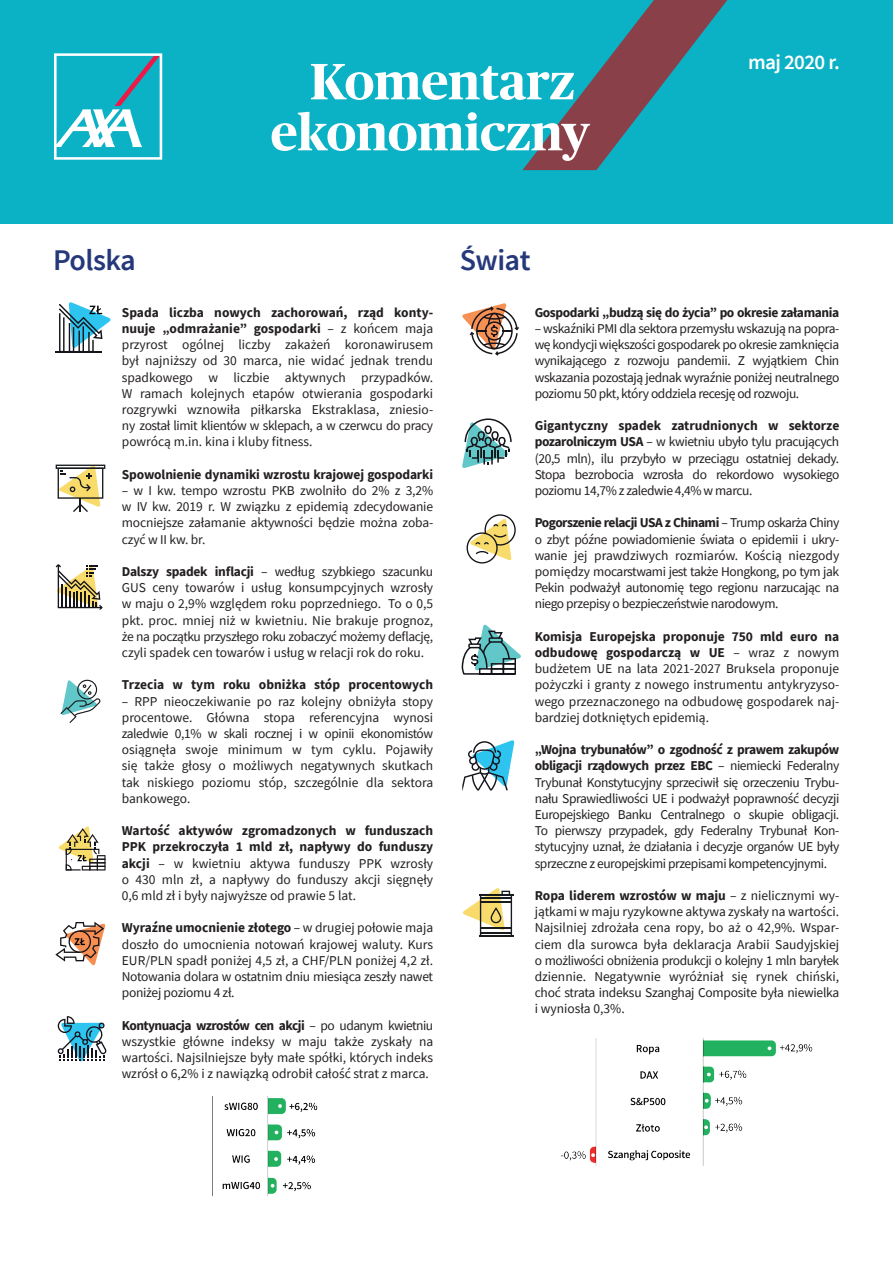
<style>
.page{position:relative;width:893px;height:1263px;background:#fff}
.page>*{position:absolute;margin:0;border:0;box-sizing:border-box;transform-origin:0 0}
.t1{font:700 51px/51px "Publico Headline";color:#fff;text-align:center}
.t2{font:600 30px "Source Sans Pro";letter-spacing:-.02em;color:#25387a}
.t3{font:600 21px "Source Sans Pro";letter-spacing:-.03em;color:#fff}
.t4{font:13.5px/16.2px "Source Sans Pro";letter-spacing:-.02em;color:#231f20;text-align:justify}
.t5{font:700 13.5px "Source Sans Pro";letter-spacing:-.01em;color:#231f20}
.t6{font:700 13.5px "Source Sans Pro";letter-spacing:-.03em;color:#231f20}
.s1{font-weight:700}
</style>
<div class="page">
<div style="left:0;top:0;width:893px;height:223px;background:#0bb1c5"></div>
<svg style="left:522px;top:0;width:205px;height:170px"></svg>
<svg style="left:54px;top:53px;width:108px;height:107px"></svg>
<hr style="left:55px;top:351px;width:47px;height:1px;background:#15141a">
<svg style="left:59px;top:302px;width:52px;height:49px"></svg>
<svg style="left:56px;top:465px;width:49px;height:4px"></svg>
<svg style="left:58px;top:466px;width:45px;height:46px"></svg>
<svg style="left:60px;top:680px;width:40px;height:43px"></svg>
<svg style="left:56px;top:564px;width:47px;height:45px"></svg>
<svg style="left:59px;top:826px;width:47px;height:44px"></svg>
<svg style="left:462px;top:418px;width:50px;height:50px"></svg>
<svg style="left:467px;top:514px;width:49px;height:49px"></svg>
<svg style="left:461px;top:624px;width:60px;height:51px"></svg>
<svg style="left:462px;top:740px;width:52px;height:51px"></svg>
<hr style="left:479px;top:894px;width:34px;height:1px;background:#171b1e">
<hr style="left:479px;top:936px;width:34px;height:1px;background:#171b1e">
<svg style="left:463px;top:888px;width:49px;height:48px"></svg>
<hr style="left:481px;top:901px;width:30px;height:1px;background:#171b1e">
<hr style="left:481px;top:928px;width:30px;height:1px;background:#171b1e">
<img style="left:212px;top:1096px;width:106px;height:101px">
<img style="left:561px;top:1038px;width:252px;height:128px">
<svg style="left:55px;top:922px;width:51px;height:44px"></svg>
<svg style="left:58px;top:1016px;width:49px;height:46px"></svg>
<svg style="left:462px;top:303px;width:57px;height:53px"></svg>
<h1 class="t1" style="left:271px;top:53px;width:321px">Komentarz ekonomiczny</h1>
<h3 class="t3" style="left:748px;top:49px;width:93px">maj 2020 r.</h3>
<h2 class="t2" style="left:53px;top:241px;width:84px">Polska</h2>
<h2 class="t2" style="left:460px;top:241px;width:72px">Świat</h2>
<p class="t4" style="left:122px;top:304px;width:313px"><span class="s1">Spada liczba nowych zachorowań, rząd konty&shy;nuuje „odmrażanie” gospodarki</span> – z końcem maja przyrost ogólnej liczby zakażeń koronawirusem był najniższy od 30 marca, nie widać jednak trendu spadkowego w liczbie aktywnych przypadków.<br>W ramach kolejnych etapów otwierania gospodarki rozgrywki wznowiła piłkarska Ekstraklasa, zniesio&shy;ny został limit klientów w sklepach, a w czerwcu do pracy powrócą m.in. kina i kluby fitness.</p>
<p class="t5" style="left:122px;top:465px;width:313px">Spowolnienie dynamiki wzrostu krajowej gospodarki</p>
<p class="t4" style="left:122px;top:482px;width:313px">– w I kw. tempo wzrostu PKB zwolniło do 2% z 3,2% w IV kw. 2019 r. W związku z epidemią zdecydowanie mocniejsze załamanie aktywności będzie można zoba&shy;czyć w II kw. br.</p>
<p class="t4" style="left:122px;top:563px;width:313px"><span class="s1">Dalszy spadek inflacji</span> – według szybkiego szacunku GUS ceny towarów i usług konsumpcyjnych wzrosły w maju o 2,9% względem roku poprzedniego. To o 0,5 pkt. proc. mniej niż w kwietniu. Nie brakuje prognoz, że na początku przyszłego roku zobaczyć możemy deflację, czyli spadek cen towarów i usług w relacji rok do roku.</p>
<p class="t5" style="left:122px;top:676px;width:313px">Trzecia w tym roku obniżka stóp procentowych</p>
<p class="t4" style="left:122px;top:693px;width:313px">– RPP nieoczekiwanie po raz kolejny obniżyła stopy procentowe. Główna stopa referencyjna wynosi zaledwie 0,1% w skali rocznej i w opinii ekonomistów osiągnęła swoje minimum w tym cyklu. Pojawiły się także głosy o możliwych negatywnych skutkach tak niskiego poziomu stóp, szczególnie dla sektora bankowego.</p>
<p class="t4" style="left:122px;top:822px;width:313px"><span class="s1">Wartość aktywów zgromadzonych w funduszach PPK przekroczyła 1 mld zł, napływy do funduszy akcji</span> – w kwietniu aktywa funduszy PPK wzrosły o 430 mln zł, a napływy do funduszy akcji sięgnęły 0,6 mld zł i były najwyższe od prawie 5 lat.</p>
<p class="t4" style="left:122px;top:920px;width:313px"><span class="s1">Wyraźne umocnienie złotego</span> – w drugiej połowie maja doszło do umocnienia notowań krajowej waluty. Kurs EUR/PLN spadł poniżej 4,5 zł, a CHF/PLN poniżej 4,2 zł.<br>Notowania dolara w ostatnim dniu miesiąca zeszły nawet poniżej poziomu 4 zł.</p>
<p class="t4" style="left:122px;top:1017px;width:313px"><span class="s1">Kontynuacja wzrostów cen akcji</span> – po udanym kwietniu wszystkie główne indeksy w maju także zyskały na wartości. Najsilniejsze były małe spółki, których indeks wzrósł o 6,2% i z nawiązką odrobił całość strat z marca.</p>
<p class="t6" style="left:535px;top:303px;width:306px">Gospodarki „budzą się do życia” po okresie załamania</p>
<p class="t4" style="left:535px;top:320px;width:306px">– wskaźniki PMI dla sektora przemysłu wskazują na popra&shy;wę kondycji większości gospodarek po okresie zamknięcia wynikającego z rozwoju pandemii. Z wyjątkiem Chin wskazania pozostają jednak wyraźnie poniżej neutralnego poziomu 50 pkt, który oddziela recesję od rozwoju.</p>
<p class="t4" style="left:535px;top:417px;width:306px"><span class="s1">Gigantyczny spadek zatrudnionych w sektorze pozarolniczym USA</span> – w kwietniu ubyło tylu pracujących (20,5 mln), ilu przybyło w przeciągu ostatniej dekady.<br>Stopa bezrobocia wzrosła do rekordowo wysokiego poziomu 14,7% z zaledwie 4,4% w marcu.</p>
<p class="t4" style="left:535px;top:515px;width:306px"><span class="s1">Pogorszenie relacji USA z Chinami</span> – Trump oskarża Chiny o zbyt późne powiadomienie świata o epidemii i ukry&shy;wanie jej prawdziwych rozmiarów. Kością niezgody pomiędzy mocarstwami jest także Hongkong, po tym jak Pekin podważył autonomię tego regionu narzucając na niego przepisy o bezpieczeństwie narodowym.</p>
<p class="t4" style="left:535px;top:628px;width:306px"><span class="s1">Komisja Europejska proponuje 750 mld euro na odbudowę gospodarczą w UE</span> – wraz z nowym budżetem UE na lata 2021-2027 Bruksela proponuje pożyczki i granty z nowego instrumentu antykryzyso&shy;wego przeznaczonego na odbudowę gospodarek naj&shy;bardziej dotkniętych epidemią.</p>
<p class="t4" style="left:535px;top:741px;width:306px"><span class="s1">„Wojna trybunałów” o zgodność z prawem zakupów obligacji rządowych przez EBC</span> – niemiecki Federalny Trybunał Konstytucyjny sprzeciwił się orzeczeniu Trybu&shy;nału Sprawiedliwości UE i podważył poprawność decyzji Europejskiego Banku Centralnego o skupie obligacji.<br>To pierwszy przypadek, gdy Federalny Trybunał Kon&shy;stytucyjny uznał, że działania i decyzje organów UE były sprzeczne z europejskimi przepisami kompetencyjnymi.</p>
<p class="t4" style="left:535px;top:887px;width:306px"><span class="s1">Ropa liderem wzrostów w maju</span> – z nielicznymi wy&shy;jątkami w maju ryzykowne aktywa zyskały na wartości.<br>Najsilniej zdrożała cena ropy, bo aż o 42,9%. Wspar&shy;ciem dla surowca była deklaracja Arabii Saudyjskiej o możliwości obniżenia produkcji o kolejny 1 mln baryłek dziennie. Negatywnie wyróżniał się rynek chiński, choć strata indeksu Szanghaj Composite była niewielka i wyniosła 0,3%.</p>
</div>
